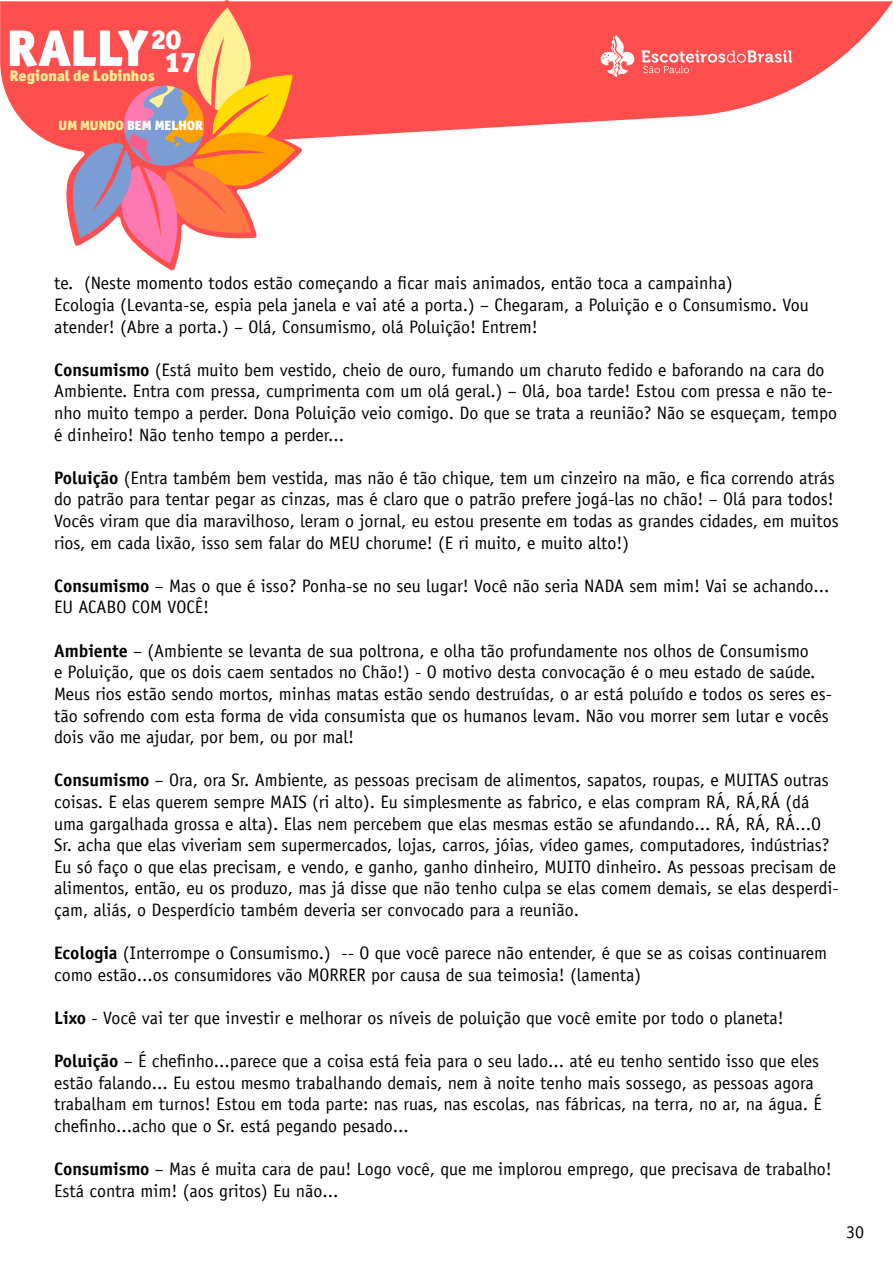
<style>
.page{position:relative;width:893px;height:1263px;background:#fff}
.page>*{position:absolute;margin:0;border:0;box-sizing:border-box;transform-origin:0 0}
.t1{font:900 51.6px "Officina San ITC";color:#fff}
.t2{font:900 27.15px "Officina San ITC";color:#fff}
.t3{font:18px/21.6px "Officina Sans LT";color:#000}
.t4{font:900 15.15px "Officina San ITC";color:#fff095}
.t5{font:900 13.5px "Officina San ITC";color:#fff}
.s1{color:#fff095}
.s2{font-weight:700}
</style>
<div class="page">
<svg style="left:0;top:0;width:893px;height:271px"></svg>
<svg style="left:66px;top:7px;width:229px;height:257px;background:#f08e78"></svg>
<svg style="left:601px;top:35px;width:33px;height:43px"></svg>
<svg style="left:641px;top:50px;width:151px;height:23px;background:#ff7474"></svg>
<h1 class="t1" style="left:7px;top:14px;width:143px">RALLY</h1>
<h2 class="t2" style="left:151px;top:22px;width:32px">20</h2>
<p class="t4" style="left:10px;top:66px;width:188px">Regional de Lobinhos <sup>17</sup></p>
<p class="t5" style="left:59px;top:117px;width:146px"><span class="s1">UM MUNDO</span> BEM MELHOR</p>
<p class="t3" style="left:54px;top:273px;width:756px">te. (Neste momento todos estão começando a ficar mais animados, então toca a campainha)<br>Ecologia (Levanta-se, espia pela janela e vai até a porta.) – Chegaram, a Poluição e o Consumismo. Vou atender! (Abre a porta.) – Olá, Consumismo, olá Poluição! Entrem!</p>
<p class="t3" style="left:54px;top:359px;width:785px"><span class="s2">Consumismo</span> (Está muito bem vestido, cheio de ouro, fumando um charuto fedido e baforando na cara do Ambiente. Entra com pressa, cumprimenta com um olá geral.) – Olá, boa tarde! Estou com pressa e não te&shy;nho muito tempo a perder. Dona Poluição veio comigo. Do que se trata a reunião? Não se esqueçam, tempo é dinheiro! Não tenho tempo a perder...</p>
<p class="t3" style="left:54px;top:467px;width:786px"><span class="s2">Poluição</span> (Entra também bem vestida, mas não é tão chique, tem um cinzeiro na mão, e fica correndo atrás do patrão para tentar pegar as cinzas, mas é claro que o patrão prefere jogá-las no chão! – Olá para todos!<br>Vocês viram que dia maravilhoso, leram o jornal, eu estou presente em todas as grandes cidades, em muitos rios, em cada lixão, isso sem falar do MEU chorume! (E ri muito, e muito alto!)</p>
<p class="t3" style="left:54px;top:575px;width:777px"><span class="s2">Consumismo</span> – Mas o que é isso? Ponha-se no seu lugar! Você não seria NADA sem mim! Vai se achando...<br>EU ACABO COM VOCÊ!</p>
<p class="t3" style="left:54px;top:640px;width:780px"><span class="s2">Ambiente</span> – (Ambiente se levanta de sua poltrona, e olha tão profundamente nos olhos de Consumismo<br>e Poluição, que os dois caem sentados no Chão!) - O motivo desta convocação é o meu estado de saúde.<br>Meus rios estão sendo mortos, minhas matas estão sendo destruídas, o ar está poluído e todos os seres es&shy;tão sofrendo com esta forma de vida consumista que os humanos levam. Não vou morrer sem lutar e vocês dois vão me ajudar, por bem, ou por mal!</p>
<p class="t3" style="left:54px;top:769px;width:786px"><span class="s2">Consumismo</span> – Ora, ora Sr. Ambiente, as pessoas precisam de alimentos, sapatos, roupas, e MUITAS outras coisas. E elas querem sempre MAIS (ri alto). Eu simplesmente as fabrico, e elas compram RÁ, RÁ,RÁ (dá uma gargalhada grossa e alta). Elas nem percebem que elas mesmas estão se afundando... RÁ, RÁ, RÁ...O Sr. acha que elas viveriam sem supermercados, lojas, carros, jóias, vídeo games, computadores, indústrias?<br>Eu só faço o que elas precisam, e vendo, e ganho, ganho dinheiro, MUITO dinheiro. As pessoas precisam de alimentos, então, eu os produzo, mas já disse que não tenho culpa se elas comem demais, se elas desperdi&shy;çam, aliás, o Desperdício também deveria ser convocado para a reunião.</p>
<p class="t3" style="left:54px;top:942px;width:775px"><span class="s2">Ecologia</span> (Interrompe o Consumismo.) -- O que você parece não entender, é que se as coisas continuarem como estão...os consumidores vão MORRER por causa de sua teimosia! (lamenta)</p>
<p class="t3" style="left:54px;top:1007px;width:731px"><span class="s2">Lixo</span> - Você vai ter que investir e melhorar os níveis de poluição que você emite por todo o planeta!</p>
<p class="t3" style="left:54px;top:1050px;width:769px"><span class="s2">Poluição</span> – É chefinho...parece que a coisa está feia para o seu lado... até eu tenho sentido isso que eles estão falando... Eu estou mesmo trabalhando demais, nem à noite tenho mais sossego, as pessoas agora trabalham em turnos! Estou em toda parte: nas ruas, nas escolas, nas fábricas, na terra, no ar, na água. É chefinho...acho que o Sr. está pegando pesado...</p>
<p class="t3" style="left:54px;top:1158px;width:779px"><span class="s2">Consumismo</span> – Mas é muita cara de pau! Logo você, que me implorou emprego, que precisava de trabalho!<br>Está contra mim! (aos gritos) Eu não...</p>
<p class="t3" style="left:846px;top:1221px;width:19px">30</p>
</div>
